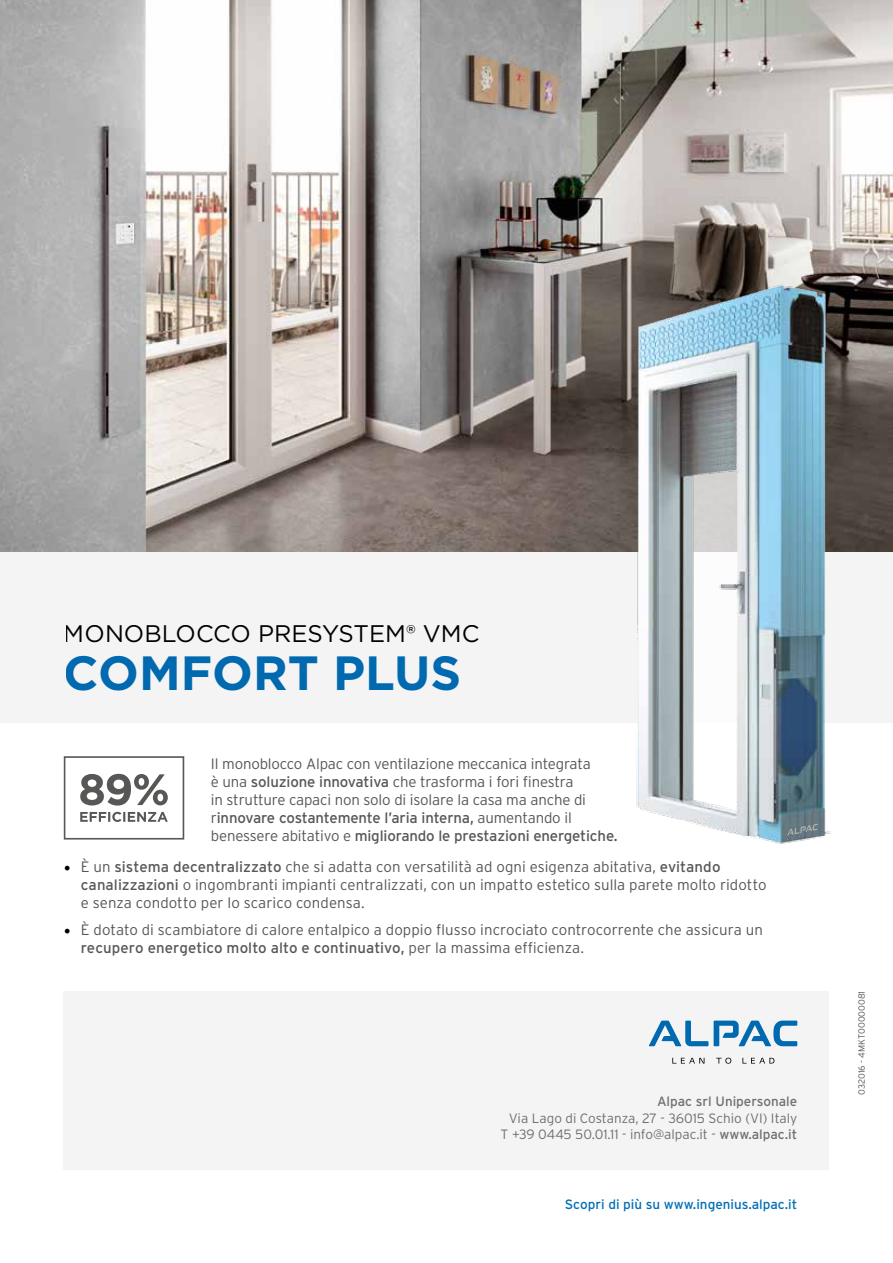
<style>
.page{position:relative;width:893px;height:1263px;background:#fff}
.page>*{position:absolute;margin:0;border:0;box-sizing:border-box;transform-origin:0 0}
.t1{font:700 48px "Gotham HTF";color:#006eb7}
.t2{font:24px "Gotham";color:#000}
.t3{font:300 15px/18px "Interstate";letter-spacing:-.005em;color:#575756}
.t4{font:300 13.5px/16.2px "Interstate";color:#706f6f;text-align:right}
.t5{font:13.5px "Interstate";color:#006eb7}
.t6{font:13.5px "Interstate";color:#706f6f}
.t7{font:300 9px "Interstate";color:#575756}
.s1{font-weight:400}
.s2{font-family:"Minion Pro";font-weight:400;font-size:18px;color:#000}
</style>
<div class="page">
<img style="left:1px;top:0;width:892px;height:553px">
<div style="left:0;top:553px;width:893px;height:170px;background:#f4f4f4"></div>
<div style="left:64px;top:756px;width:120px;height:83px;border:2px solid #575756"></div>
<svg style="left:80px;top:774px;width:88px;height:31px"></svg>
<svg style="left:80px;top:812px;width:88px;height:10px"></svg>
<div style="left:64px;top:991px;width:765px;height:178px;background:#f4f4f4"></div>
<svg style="left:672px;top:1058px;width:32px;height:5px"></svg>
<svg style="left:716px;top:1058px;width:15px;height:6px"></svg>
<svg style="left:742px;top:1058px;width:32px;height:5px"></svg>
<svg style="left:649px;top:1020px;width:59px;height:26px"></svg>
<svg style="left:714px;top:1020px;width:83px;height:26px"></svg>
<img style="left:0;top:0;width:1px;height:974px">
<img style="left:0;top:607px;width:1px;height:367px">
<img style="left:604px;top:266px;width:249px;height:578px">
<svg style="left:787px;top:824px;width:31px;height:12px"></svg>
<h2 class="t2" style="left:64px;top:618px;width:396px">MONOBLOCCO PRESYSTEM® VMC</h2>
<h1 class="t1" style="left:64px;top:645px;width:399px">COMFORT PLUS</h1>
<p class="t3" style="left:211px;top:755px;width:408px">Il monoblocco Alpac con ventilazione meccanica integrata<br>è una <span class="s1">soluzione innovativa</span> che trasforma i fori finestra<br>in strutture capaci non solo di isolare la casa ma anche di r<span class="s1">innovare costantemente l’aria interna,</span> aumentando il benessere abitativo e <span class="s1">migliorando le prestazioni energetiche.</span></p>
<p class="t3" style="left:81px;top:858px;width:687px;text-indent:-17px"><span class="s2">•</span> È un <span class="s1">sistema decentralizzato</span> che si adatta con versatilità ad ogni esigenza abitativa, <span class="s1">evitando canalizzazioni</span> o ingombranti impianti centralizzati, con un impatto estetico sulla parete molto ridotto e senza condotto per lo scarico condensa.</p>
<p class="t3" style="left:81px;top:920px;width:684px;text-indent:-17px"><span class="s2">•</span> È dotato di scambiatore di calore entalpico a doppio flusso incrociato controcorrente che assicura un <span class="s1">recupero energetico molto alto e continuativo,</span> per la massima efficienza.</p>
<p class="t6" style="left:657px;top:1094px;width:142px">Alpac srl Unipersonale</p>
<p class="t4" style="left:501px;top:1110px;width:298px">Via Lago di Costanza, 27 - 36015 Schio (VI) Italy<br>T +39 0445 50.01.11 - info@alpac.it - <span class="s1">www.alpac.it</span></p>
<p class="t5" style="left:565px;top:1196px;width:234px">Scopri di più su www.ingenius.alpac.it</p>
<p class="t7" style="left:856px;top:1095px;width:105px;rotate:-90deg">032016 - 4MKT00000081</p>
</div>
